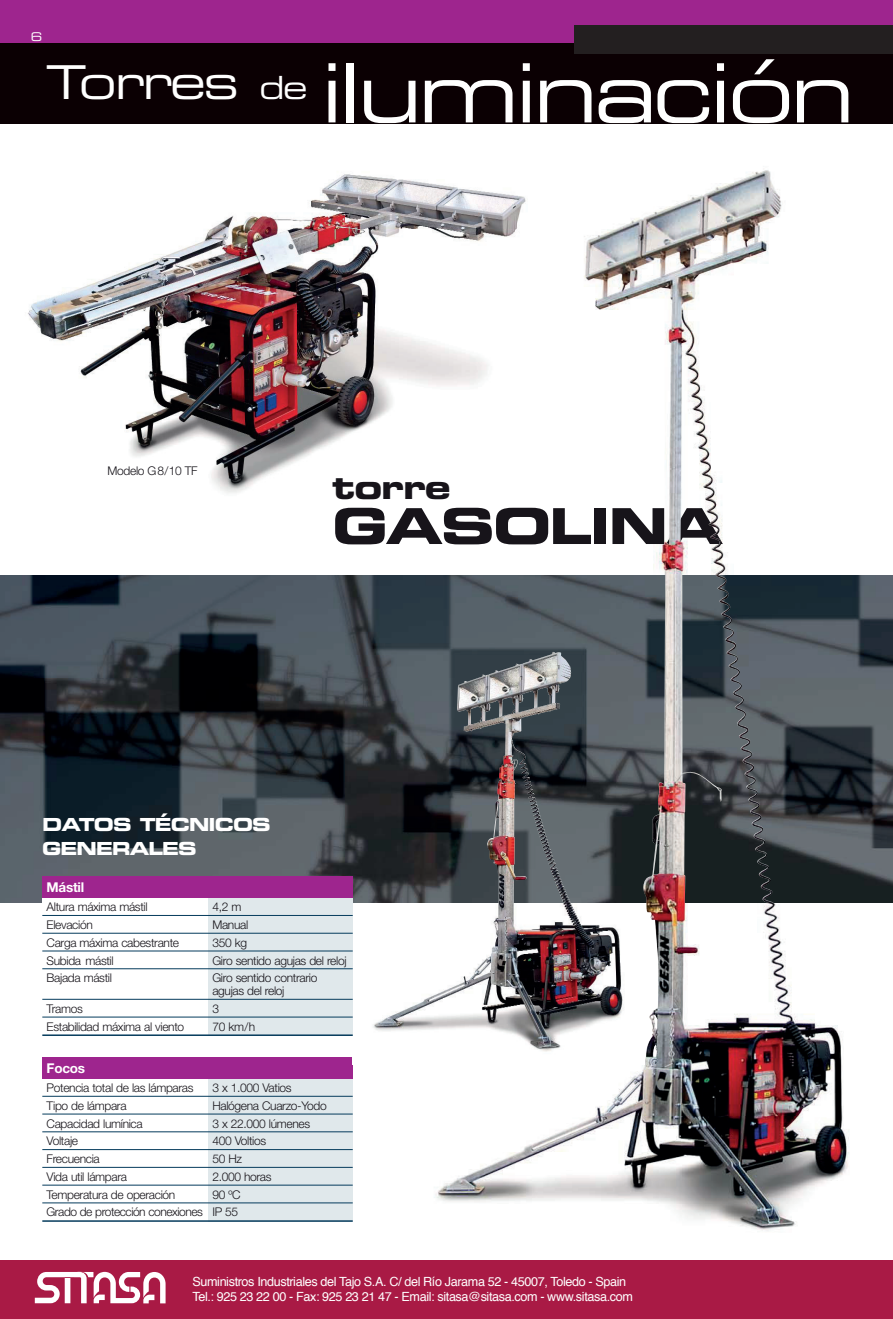
<style>
.page{position:relative;width:893px;height:1319px;background:#fff}
.page>*{position:absolute;margin:0;border:0;box-sizing:border-box;transform-origin:0 0}
.t1{font:81.75px "Eurostile Extended Two";letter-spacing:-.05em;color:#fff}
.t2{font:49.5px "Eurostile Bold Extended Two";letter-spacing:-.04em;color:#17141a;scale:1.06 1}
.t3{font:46.65px "Eurostile Extended Two";letter-spacing:-.05em;color:#fff}
.t4{font:33px "Eurostile Bold Extended Two";letter-spacing:-.04em;color:#17141a;scale:1.06 1}
.t5{font:18px/24px "Eurostile Bold Extended Two";letter-spacing:-.05em;color:#fff}
.t6{font:700 13.5px "Helvetica Neue";letter-spacing:-.015em;color:#fff}
.t7{font:12.6px/15.1px "Helvetica";letter-spacing:-.03em;color:#fff}
.t8{font:300 12px/17.7px "Helvetica Neue";letter-spacing:-.03em;color:#17141a;text-align:right}
.t9{font:12px "Eurostile Extended Two";color:#fff}
.s1{font-size:31.95px}
</style>
<div class="page">
<div style="left:0;top:1259px;width:893px;height:59px;background:#a91a45"></div>
<svg style="left:35px;top:1271px;width:131px;height:32px"></svg>
<img style="left:434px;top:170px;width:447px;height:1061px">
<img style="left:28px;top:170px;width:514px;height:330px">
<div style="left:0;top:1px;width:893px;height:42px;background:#9e258e"></div>
<div style="left:0;top:43px;width:893px;height:81px;background:#0b0003"></div>
<div style="left:42px;top:1057px;width:311px;height:21px;background:#9e258e"></div>
<div style="left:208px;top:1078px;width:145px;height:18px;background:#e0e8eb"></div>
<div style="left:208px;top:1096px;width:145px;height:17px;background:#e0e8eb"></div>
<div style="left:208px;top:1113px;width:145px;height:18px;background:#e0e8eb"></div>
<div style="left:208px;top:1131px;width:145px;height:18px;background:#e0e8eb"></div>
<div style="left:208px;top:1149px;width:145px;height:18px;background:#e0e8eb"></div>
<div style="left:208px;top:1167px;width:145px;height:17px;background:#e0e8eb"></div>
<div style="left:208px;top:1184px;width:145px;height:18px;background:#e0e8eb"></div>
<div style="left:208px;top:1202px;width:145px;height:19px;background:#e0e8eb"></div>
<hr style="left:42px;top:1095px;width:311px;height:1px;background:#053b5c">
<hr style="left:42px;top:1113px;width:311px;height:1px;background:#053b5c">
<hr style="left:42px;top:1131px;width:311px;height:1px;background:#053b5c">
<hr style="left:42px;top:1148px;width:311px;height:1px;background:#053b5c">
<hr style="left:42px;top:1166px;width:311px;height:1px;background:#053b5c">
<hr style="left:42px;top:1184px;width:311px;height:1px;background:#053b5c">
<hr style="left:42px;top:1202px;width:311px;height:1px;background:#053b5c">
<hr style="left:42px;top:1219px;width:311px;height:2px;background:#053b5c">
<img style="left:353px;top:902px;width:86px;height:162px">
<img style="left:0;top:575px;width:893px;height:327px">
<img style="left:439px;top:171px;width:327px;height:1022px">
<img style="left:375px;top:652px;width:177px;height:373px">
<div style="left:42px;top:876px;width:311px;height:21px;background:#9e258e"></div>
<div style="left:42px;top:897px;width:166px;height:18px;background:#fff"></div>
<div style="left:208px;top:897px;width:145px;height:18px;background:#e0e8eb"></div>
<div style="left:208px;top:915px;width:145px;height:18px;background:#e0e8eb"></div>
<div style="left:208px;top:933px;width:145px;height:17px;background:#e0e8eb"></div>
<div style="left:208px;top:950px;width:145px;height:18px;background:#e0e8eb"></div>
<div style="left:208px;top:968px;width:145px;height:31px;background:#e0e8eb"></div>
<div style="left:208px;top:999px;width:145px;height:17px;background:#e0e8eb"></div>
<div style="left:208px;top:1016px;width:145px;height:19px;background:#e0e8eb"></div>
<hr style="left:42px;top:914px;width:311px;height:1px;background:#053b5c">
<hr style="left:42px;top:932px;width:311px;height:1px;background:#053b5c">
<hr style="left:42px;top:950px;width:311px;height:1px;background:#053b5c">
<hr style="left:42px;top:968px;width:311px;height:1px;background:#053b5c">
<hr style="left:42px;top:998px;width:311px;height:1px;background:#053b5c">
<hr style="left:42px;top:1016px;width:311px;height:1px;background:#053b5c">
<hr style="left:42px;top:1034px;width:311px;height:1px;background:#053b5c">
<div style="left:574px;top:26px;width:319px;height:28px;background:#231f20"></div>
<p class="t9" style="left:31px;top:29px;width:13px">6</p>
<h3 class="t3" style="left:46px;top:50px;width:263px">Torres <span class="s1">de</span></h3>
<h1 class="t1" style="left:321px;top:37px;width:536px">iluminación</h1>
<p class="t8" style="left:108px;top:462px;width:92px">Modelo G8/10 TF</p>
<h3 class="t4" style="left:332px;top:464px;width:114px">torre</h3>
<h2 class="t2" style="left:332px;top:491px;width:370px">GASOLINA</h2>
<h3 class="t5" style="left:42px;top:811px;width:230px">DATOS TÉCNICOS<br>GENERALES</h3>
<p class="t6" style="left:47px;top:879px;width:39px">Mástil</p>
<p class="t8" style="left:47px;top:897px;width:103px">Altura máxima mástil</p>
<p class="t8" style="left:212px;top:897px;width:31px">4,2 m</p>
<p class="t8" style="left:47px;top:915px;width:48px">Elevación</p>
<p class="t8" style="left:212px;top:915px;width:37px">Manual</p>
<p class="t8" style="left:47px;top:933px;width:134px">Carga máxima cabestrante</p>
<p class="t8" style="left:212px;top:933px;width:36px">350 kg</p>
<p class="t8" style="left:47px;top:950px;width:69px">Subida mástil</p>
<p class="t8" style="left:212px;top:950px;width:136px">Giro sentido agujas del reloj</p>
<p class="t8" style="left:47px;top:968px;width:67px">Bajada mástil</p>
<p class="t8" style="left:212px;top:970px;width:106px;line-height:13.5px;text-align:left">Giro sentido contrario agujas del reloj</p>
<p class="t8" style="left:47px;top:999px;width:38px">Tramos</p>
<p class="t8" style="left:212px;top:999px;width:8px">3</p>
<p class="t8" style="left:47px;top:1017px;width:139px">Estabilidad máxima al viento</p>
<p class="t8" style="left:212px;top:1017px;width:44px">70 km/h</p>
<p class="t6" style="left:47px;top:1059px;width:40px">Focos</p>
<p class="t8" style="left:47px;top:1078px;width:148px">Potencia total de las lámparas</p>
<p class="t8" style="left:212px;top:1078px;width:81px">3 x 1.000 Vatios</p>
<p class="t8" style="left:47px;top:1096px;width:82px">Tipo de lámpara</p>
<p class="t8" style="left:212px;top:1096px;width:116px">Halógena Cuarzo-Yodo</p>
<p class="t8" style="left:47px;top:1113px;width:98px">Capacidad lumínica</p>
<p class="t8" style="left:212px;top:1113px;width:99px">3 x 22.000 lúmenes</p>
<p class="t8" style="left:47px;top:1131px;width:33px">Voltaje</p>
<p class="t8" style="left:212px;top:1131px;width:55px">400 Voltios</p>
<p class="t8" style="left:47px;top:1149px;width:55px">Frecuencia</p>
<p class="t8" style="left:212px;top:1149px;width:31px">50 Hz</p>
<p class="t8" style="left:47px;top:1167px;width:82px">Vida util lámpara</p>
<p class="t8" style="left:212px;top:1167px;width:61px">2.000 horas</p>
<p class="t8" style="left:47px;top:1184px;width:130px">Temperatura de operación</p>
<p class="t8" style="left:47px;top:1184px;width:195px">90 ºC<br>Grado de protección conexiones IP 55</p>
<p class="t7" style="left:192px;top:1274px;width:442px">Suministros Industriales del Tajo S.A. C/ del Río Jarama 52 - 45007, Toledo - Spain<br>Tel.: 925 23 22 00 - Fax: 925 23 21 47 - Email: sitasa@sitasa.com - www.sitasa.com</p>
</div>
